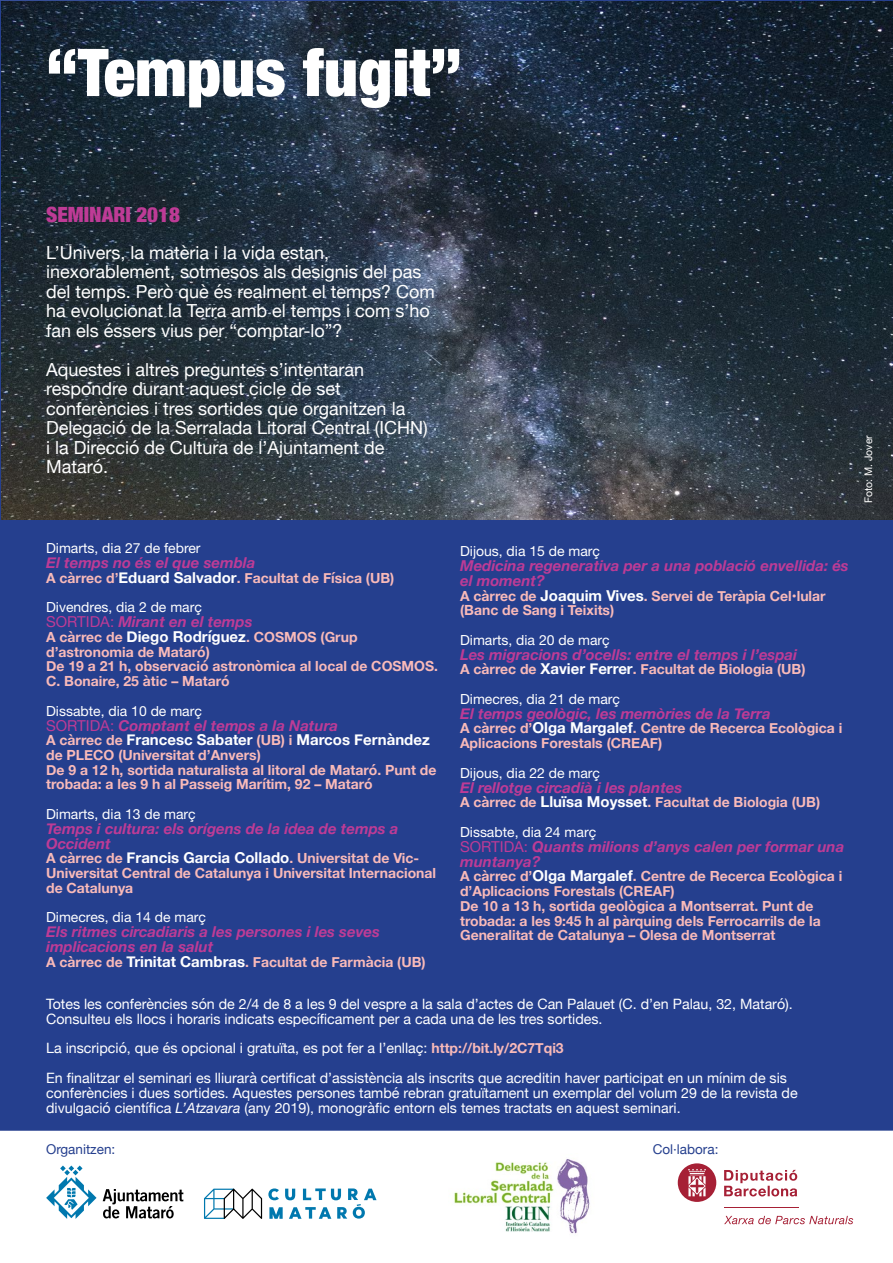
<style>
.page{position:relative;width:893px;height:1263px;background:#fff}
.page>*{position:absolute;margin:0;border:0;box-sizing:border-box;transform-origin:0 0}
.t1{font:900 condensed 66px "Helvetica Neue";color:#fff}
.t2{font:900 condensed 21px "Helvetica Neue";color:#be3b96}
.t3{font:18px/19.5px "Helvetica Neue";color:#fff}
.t4{font:italic 700 15px/15px "Helvetica Neue";color:#be3b96}
.t5{font:700 15px "Helvetica Neue";color:#fff}
.t6{font:14.25px/15px "Helvetica Neue";color:#fff}
.t7{font:700 13.95px/14.7px "Helvetica Neue";color:#f9bab9}
.Estilo_de_párrafo_1{font:13.95px "Helvetica Neue";color:#fff}
.t8{font:13.5px "Helvetica Neue";color:#253f8e}
.t9{font:10.5px "Helvetica Neue";color:#fff}
.s1{font-size:15px;color:#fff}
.s2{font-weight:400;font-style:normal}
.s3{font-size:13.95px;color:#f9bab9}
.s4{font-weight:700;font-size:13.95px;color:#f9bab9}
.s5{font-style:italic}
</style>
<div class="page">
<div style="left:0;top:0;width:893px;height:1131px;background:#253f8e"></div>
<svg style="left:103px;top:1189px;width:80px;height:29px"></svg>
<svg style="left:46px;top:1165px;width:51px;height:54px"></svg>
<svg style="left:204px;top:1188px;width:58px;height:31px"></svg>
<svg style="left:268px;top:1188px;width:109px;height:31px"></svg>
<img style="left:454px;top:1159px;width:136px;height:75px">
<img style="left:1px;top:1px;width:892px;height:519px">
<hr style="left:724px;top:1207px;width:74px;height:1px;background:#a62035">
<svg style="left:724px;top:1170px;width:73px;height:26px"></svg>
<svg style="left:678px;top:1163px;width:38px;height:39px"></svg>
<svg style="left:724px;top:1216px;width:129px;height:8px"></svg>
<p class="t1" style="left:46px;top:18px;width:417px">“Tempus fugit”</p>
<p class="t2" style="left:46px;top:198px;width:135px">SEMINARI 2018</p>
<p class="t3" style="left:46px;top:243px;width:390px">L’Univers, la matèria i la vida estan, inexorablement, sotmesos als designis del pas del temps. Però què és realment el temps? Com ha evolucionat la Terra amb el temps i com s’ho fan els éssers vius per “comptar-lo”?</p>
<p class="t3" style="left:46px;top:360px;width:383px">Aquestes i altres preguntes s’intentaran respondre durant aquest cicle de set conferències i tres sortides que organitzen la Delegació de la Serralada Litoral Central (ICHN) i la Direcció de Cultura de l’Ajuntament de Mataró.</p>
<p class="Estilo_de_párrafo_1" style="left:46px;top:540px;width:156px">Dimarts, dia 27 de febrer</p>
<p class="t4" style="left:46px;top:556px;width:211px">El temps no és el que sembla</p>
<p class="t7" style="left:46px;top:571px;width:350px">A càrrec d’<span class="s1">Eduard Salvador</span>. Facultat de Física (UB)</p>
<p class="Estilo_de_párrafo_1" style="left:46px;top:599px;width:157px">Divendres, dia 2 de març</p>
<p class="t4" style="left:46px;top:615px;width:208px"><span class="s2">SORTIDA:</span> Mirant en el temps</p>
<p class="t7" style="left:46px;top:630px;width:313px">A càrrec de <span class="s1">Diego Rodríguez</span>. COSMOS (Grup d’astronomia de Mataró)</p>
<p class="t7" style="left:46px;top:659px;width:393px">De 19 a 21 h, observació astronòmica al local de COSMOS.<br>C. Bonaire, 25 àtic – Mataró</p>
<p class="Estilo_de_párrafo_1" style="left:46px;top:702px;width:157px">Dissabte, dia 10 de març</p>
<p class="t4" style="left:46px;top:718px;width:293px"><span class="s2">SORTIDA:</span> Comptant el temps a la Natura</p>
<p class="t5" style="left:46px;top:728px;width:385px"><span class="s3">A càrrec de</span> Francesc Sabater <span class="s3">(UB) i</span> Marcos Fernàndez</p>
<p class="t7" style="left:46px;top:748px;width:216px">de PLECO (Universitat d’Anvers)</p>
<p class="t7" style="left:46px;top:763px;width:392px">De 9 a 12 h, sortida naturalista al litoral de Mataró. Punt de trobada: a les 9 h al Passeig Marítim, 92 – Mataró</p>
<p class="Estilo_de_párrafo_1" style="left:46px;top:805px;width:151px">Dimarts, dia 13 de març</p>
<p class="t4" style="left:46px;top:821px;width:354px">Temps i cultura: els orígens de la idea de temps a<br>Occident</p>
<p class="t7" style="left:46px;top:851px;width:392px">A càrrec de <span class="s1">Francis Garcia Collado</span>. Universitat de Vic-<br>Universitat Central de Catalunya i Universitat Internacional de Catalunya</p>
<p class="Estilo_de_párrafo_1" style="left:46px;top:909px;width:161px">Dimecres, dia 14 de març</p>
<p class="t4" style="left:46px;top:925px;width:335px">Els ritmes circadiaris a les persones i les seves implicacions en la salut</p>
<p class="t7" style="left:46px;top:955px;width:381px">A càrrec de <span class="s1">Trinitat Cambras</span>. Facultat de Farmàcia (UB)</p>
<p class="Estilo_de_párrafo_1" style="left:460px;top:542px;width:141px">Dijous, dia 15 de març</p>
<p class="t4" style="left:460px;top:558px;width:390px">Medicina regenerativa per a una població envellida: és el moment?</p>
<p class="t7" style="left:460px;top:588px;width:367px">A càrrec de <span class="s1">Joaquim Vives</span>. Servei de Teràpia Cel•lular (Banc de Sang i Teixits)</p>
<p class="Estilo_de_párrafo_1" style="left:460px;top:631px;width:151px">Dimarts, dia 20 de març</p>
<p class="t4" style="left:460px;top:647px;width:338px">Les migracions d’ocells: entre el temps i l’espai</p>
<p class="t7" style="left:460px;top:662px;width:347px">A càrrec de <span class="s1">Xavier Ferrer</span>. Facultat de Biologia (UB)</p>
<p class="Estilo_de_párrafo_1" style="left:460px;top:690px;width:161px">Dimecres, dia 21 de març</p>
<p class="t4" style="left:460px;top:706px;width:312px">El temps geològic, les memòries de la Terra</p>
<p class="t7" style="left:460px;top:721px;width:384px">A càrrec d’<span class="s1">Olga Margalef</span>. Centre de Recerca Ecològica i<br>Aplicacions Forestals (CREAF)</p>
<p class="Estilo_de_párrafo_1" style="left:460px;top:764px;width:141px">Dijous, dia 22 de març</p>
<p class="t4" style="left:460px;top:780px;width:224px">El rellotge circadià i les plantes</p>
<p class="t7" style="left:460px;top:795px;width:362px">A càrrec de <span class="s1">Lluïsa Moysset</span>. Facultat de Biologia (UB)</p>
<p class="Estilo_de_párrafo_1" style="left:460px;top:823px;width:138px">Dissabte, dia 24 març</p>
<p class="t4" style="left:460px;top:839px;width:386px"><span class="s2">SORTIDA:</span> Quants milions d’anys calen per formar una muntanya?</p>
<p class="t7" style="left:460px;top:869px;width:384px">A càrrec d’<span class="s1">Olga Margalef</span>. Centre de Recerca Ecològica i d’Aplicacions Forestals (CREAF)</p>
<p class="t7" style="left:460px;top:899px;width:362px">De 10 a 13 h, sortida geològica a Montserrat. Punt de trobada: a les 9:45 h al pàrquing dels Ferrocarrils de la<br>Generalitat de Catalunya – Olesa de Montserrat</p>
<p class="t6" style="left:46px;top:997px;width:748px">Totes les conferències són de 2/4 de 8 a les 9 del vespre a la sala d’actes de Can Palauet (C. d’en Palau, 32, Mataró).<br>Consulteu els llocs i horaris indicats específicament per a cada una de les tres sortides.</p>
<p class="t6" style="left:46px;top:1041px;width:519px">La inscripció, que és opcional i gratuïta, es pot fer a l’enllaç: <span class="s4">http://bit.ly/2C7Tqi3</span></p>
<p class="t6" style="left:46px;top:1071px;width:753px">En finalitzar el seminari es lliurarà certificat d’assistència als inscrits que acreditin haver participat en un mínim de sis conferències i dues sortides. Aquestes persones també rebran gratuïtament un exemplar del volum 29 de la revista de divulgació científica <span class="s5">L’Atzavara</span> (any 2019), monogràfic entorn els temes tractats en aquest seminari.</p>
<p class="t8" style="left:46px;top:1140px;width:71px">Organitzen:</p>
<p class="t8" style="left:653px;top:1140px;width:67px">Col·labora:</p>
<p class="t9" style="left:861px;top:503px;width:70px;rotate:-90deg">Foto: M. Jover</p>
</div>
